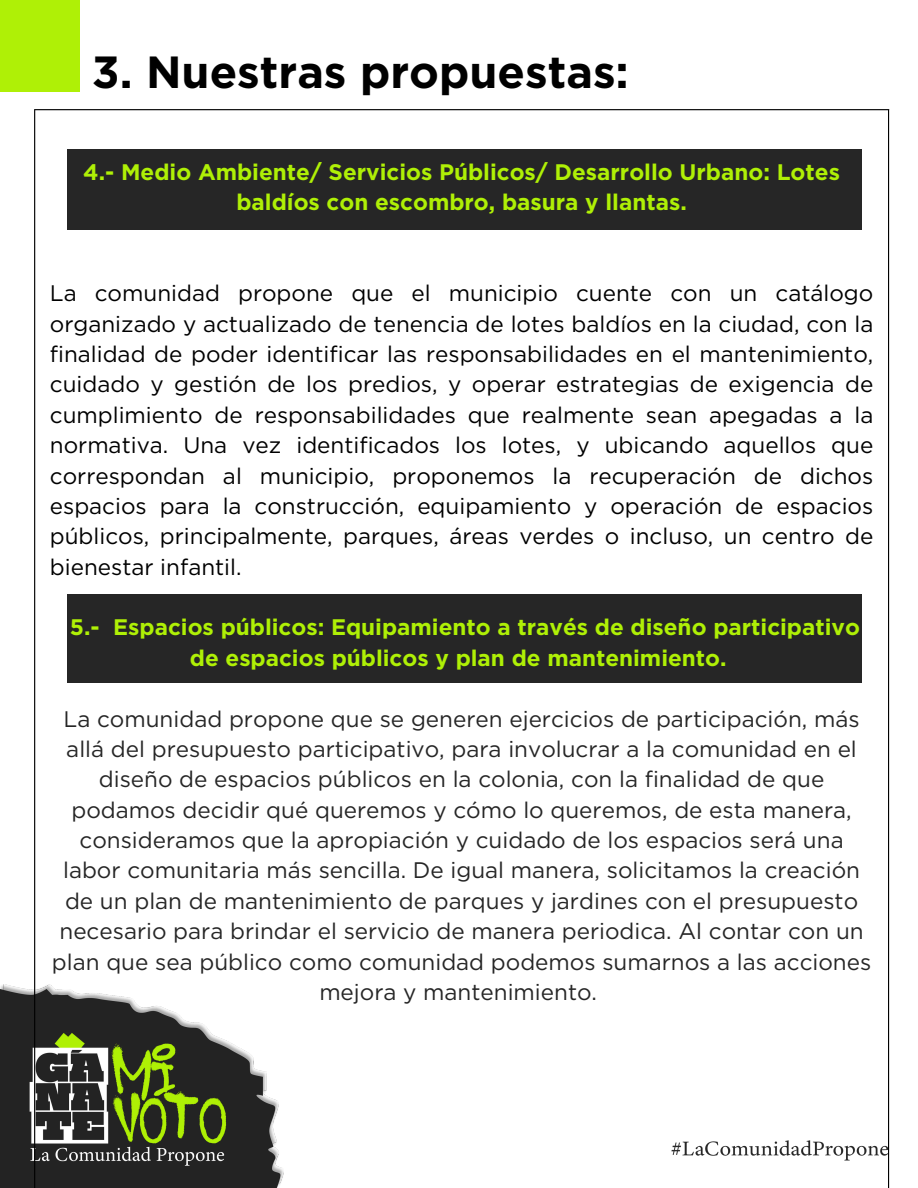
<style>
.page{position:relative;width:918px;height:1188px;background:#fff}
.page>*{position:absolute;margin:0;border:0;box-sizing:border-box;transform-origin:0 0}
.t1{font:700 45px "Gotham";color:#000}
.t2{font:22.5px/30.3px "Gotham";color:#000;text-align:justify}
.t3{font:22.5px/30.3px "Gotham";color:#262626;text-align:center}
.t4{font:700 22.5px/30.3px "Gotham";color:#aff006;text-align:center}
</style>
<div class="page">
<div style="left:0;top:0;width:80px;height:92px;background:#aff006"></div>
<img style="left:0;top:984px;width:284px;height:204px">
<img style="left:672px;top:1140px;width:216px;height:21px">
<div style="left:67px;top:149px;width:795px;height:81px;background:#262626"></div>
<div style="left:67px;top:594px;width:795px;height:88px;background:#262626"></div>
<hr style="left:34px;top:110px;width:1px;height:1078px;background:#000">
<hr style="left:888px;top:110px;width:1px;height:1078px;background:#000">
<hr style="left:34px;top:109px;width:855px;height:1px;background:#000">
<hr style="left:34px;top:1187px;width:855px;height:1px;background:#000">
<p class="t1" style="left:92px;top:45px;width:539px">3. Nuestras propuestas:</p>
<p class="t4" style="left:83px;top:157px;width:758px">4.- Medio Ambiente/ Servicios Públicos/ Desarrollo Urbano: Lotes baldíos con escombro, basura y llantas.</p>
<p class="t2" style="left:50px;top:278px;width:825px">La comunidad propone que el municipio cuente con un catálogo organizado y actualizado de tenencia de lotes baldíos en la ciudad, con la finalidad de poder identificar las responsabilidades en el mantenimiento, cuidado y gestión de los predios, y operar estrategias de exigencia de cumplimiento de responsabilidades que realmente sean apegadas a la normativa. Una vez identificados los lotes, y ubicando aquellos que correspondan al municipio, proponemos la recuperación de dichos espacios para la construcción, equipamiento y operación de espacios públicos, principalmente, parques, áreas verdes o incluso, un centro de bienestar infantil.</p>
<p class="t4" style="left:190px;top:612px;width:672px;text-align:left;text-indent:-120px">5.- Espacios públicos: Equipamiento a través de diseño participativo de espacios públicos y plan de mantenimiento.</p>
<p class="t3" style="left:52px;top:703px;width:821px">La comunidad propone que se generen ejercicios de participación, más allá del presupuesto participativo, para involucrar a la comunidad en el diseño de espacios públicos en la colonia, con la finalidad de que podamos decidir qué queremos y cómo lo queremos, de esta manera, consideramos que la apropiación y cuidado de los espacios será una labor comunitaria más sencilla. De igual manera, solicitamos la creación de un plan de mantenimiento de parques y jardines con el presupuesto necesario para brindar el servicio de manera periodica. Al contar con un plan que sea público como comunidad podemos sumarnos a las acciones mejora y mantenimiento.</p>
</div>
